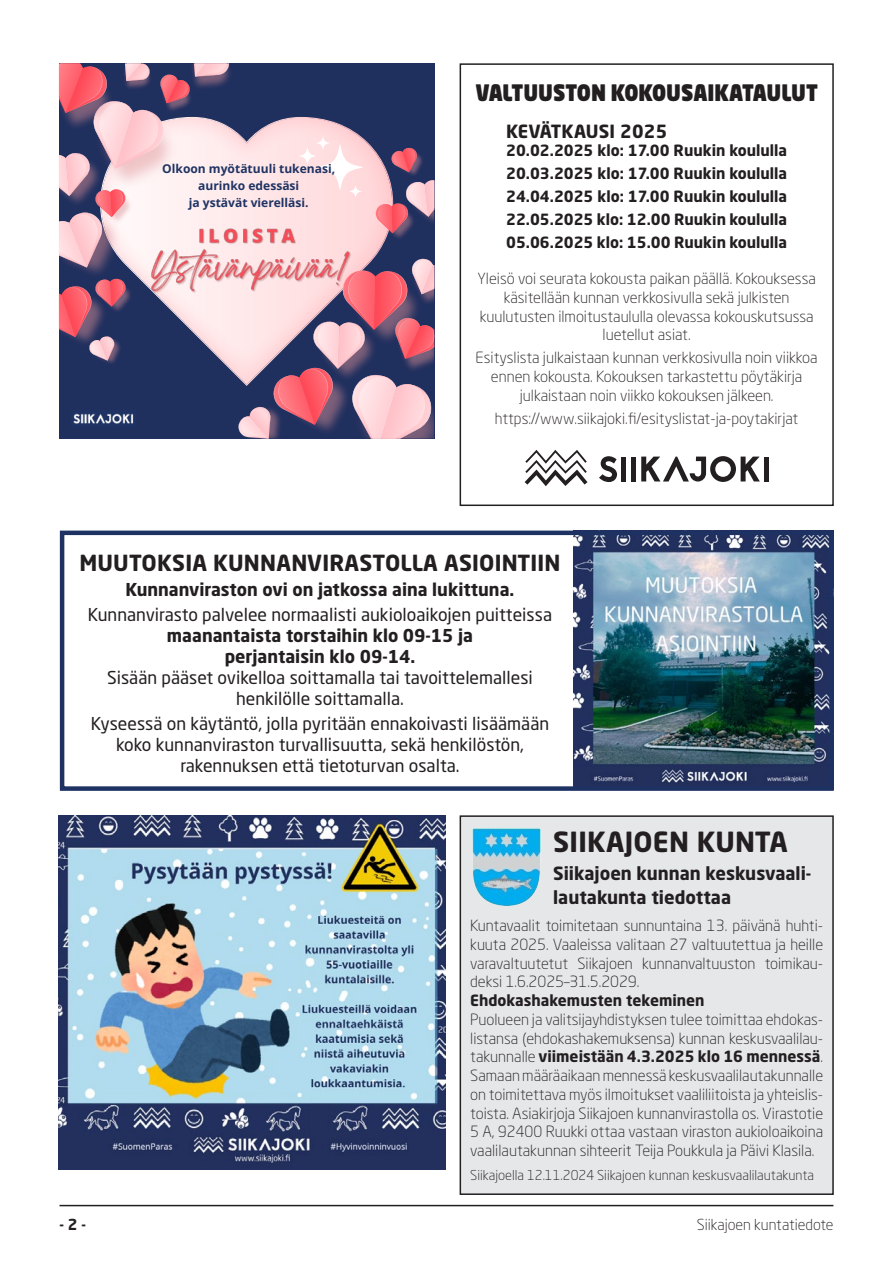
<style>
.page{position:relative;width:893px;height:1263px;background:#fff}
.page>*{position:absolute;margin:0;border:0;box-sizing:border-box;transform-origin:0 0}
.t1{font:700 27.45px "Neo Sans W1 G";letter-spacing:.01em;color:#231f20}
.t2{font:900 22.5px "Neo Sans W1 G";color:#231f20;scale:.88 1}
.t3{font:700 21.9px "Neo Sans W1 G";letter-spacing:.01em;color:#231f20}
.t4{font:700 18px/24px "Neo Sans W1 G";color:#231f20}
.t5{font:17.55px/20.9px "Neo Sans W1 G";color:#231f20;text-align:center}
.t6{font:700 17.55px/20.9px "Neo Sans W1 G";color:#231f20;text-align:center}
.t7{font:300 15.3px/18.8px "Neo Sans W1 G";color:#231f20;text-align:justify}
.t8{font:700 15.3px/23px "Neo Sans W1 G";color:#231f20;text-align:justify}
.t9{font:300 15px "Neo Sans W1 G";color:#231f20}
.t10{font:700 15px "Neo Sans W1 G";color:#231f20}
.t11{font:300 13.5px "Neo Sans W1 G";color:#231f20}
.t12{font:700 12px/16.6px "Open Sans";color:#1e3363;text-align:center}
.s1{font-weight:700}
</style>
<div class="page">
<hr style="left:60px;top:1205px;width:773px;height:1px;background:#231f20">
<img style="left:573px;top:536px;width:256px;height:250px">
<div style="left:60px;top:531px;width:774px;height:260px;border:4px solid #1d3262"></div>
<div style="left:460px;top:816px;width:373px;height:378px;background:#e6e7e9"></div>
<div style="left:460px;top:815px;width:374px;height:380px;border:2px solid #231f20"></div>
<img style="left:472px;top:828px;width:69px;height:78px">
<img style="left:58px;top:815px;width:387px;height:354px">
<div style="left:59px;top:63px;width:375px;height:376px;background:#1f2f5e"></div>
<svg style="left:135px;top:117px;width:255px;height:260px"></svg>
<img style="left:105px;top:361px;width:10px;height:3px">
<img style="left:79px;top:268px;width:56px;height:11px">
<img style="left:379px;top:233px;width:27px;height:10px">
<svg style="left:375px;top:180px;width:59px;height:53px"></svg>
<img style="left:126px;top:287px;width:5px;height:17px">
<svg style="left:59px;top:279px;width:67px;height:82px"></svg>
<svg style="left:59px;top:63px;width:170px;height:205px"></svg>
<svg style="left:238px;top:259px;width:197px;height:180px"></svg>
<img style="left:394px;top:147px;width:36px;height:36px">
<svg style="left:391px;top:148px;width:27px;height:24px"></svg>
<svg style="left:299px;top:136px;width:64px;height:62px;background:#fee2e4"></svg>
<img style="left:73px;top:413px;width:61px;height:11px">
<img style="left:150px;top:241px;width:202px;height:61px">
<img style="left:199px;top:222px;width:99px;height:26px">
<div style="left:460px;top:63px;width:374px;height:443px;border:2px solid #231f20"></div>
<svg style="left:599px;top:456px;width:18px;height:26px"></svg>
<div style="left:621px;top:457px;width:5px;height:24px;background:#231f20"></div>
<div style="left:631px;top:457px;width:5px;height:24px;background:#231f20"></div>
<svg style="left:641px;top:456px;width:119px;height:26px"></svg>
<div style="left:764px;top:457px;width:5px;height:24px;background:#231f20"></div>
<svg style="left:525px;top:450px;width:62px;height:36px"></svg>
<p class="t12" style="left:162px;top:160px;width:174px">Olkoon myötätuuli tukenasi, aurinko edessäsi<br>ja ystävät vierelläsi.</p>
<h2 class="t2" style="left:475px;top:77px;width:391px">VALTUUSTON KOKOUSAIKATAULUT</h2>
<p class="t4" style="left:506px;top:118px;width:163px">KEVÄTKAUSI 2025</p>
<p class="t8" style="left:506px;top:139px;width:283px">20.02.2025 klo: 17.00 Ruukin koululla 20.03.2025 klo: 17.00 Ruukin koululla 24.04.2025 klo: 17.00 Ruukin koululla 22.05.2025 klo: 12.00 Ruukin koululla 05.06.2025 klo: 15.00 Ruukin koululla</p>
<p class="t7" style="left:477px;top:269px;width:340px;text-align:center">Yleisö voi seurata kokousta paikan päällä. Kokouksessa käsitellään kunnan verkkosivulla sekä julkisten kuulutusten ilmoitustaululla olevassa kokouskutsussa luetellut asiat.</p>
<p class="t7" style="left:476px;top:348px;width:344px;text-align:center">Esityslista julkaistaan kunnan verkkosivulla noin viikkoa ennen kokousta. Kokouksen tarkastettu pöytäkirja julkaistaan noin viikko kokouksen jälkeen.</p>
<p class="t7" style="left:495px;top:409px;width:305px">https://www.siikajoki.fi/esityslistat-ja-poytakirjat</p>
<h3 class="t3" style="left:79px;top:548px;width:483px">MUUTOKSIA KUNNANVIRASTOLLA ASIOINTIIN</h3>
<p class="t6" style="left:126px;top:579px;width:390px">Kunnanviraston ovi on jatkossa aina lukittuna.</p>
<p class="t5" style="left:88px;top:604px;width:466px">Kunnanvirasto palvelee normaalisti aukioloaikojen puitteissa</p>
<p class="t6" style="left:167px;top:625px;width:308px">maanantaista torstaihin klo 09-15 ja perjantaisin klo 09-14.</p>
<p class="t5" style="left:107px;top:667px;width:427px">Sisään pääset ovikelloa soittamalla tai tavoittelemallesi henkilölle soittamalla.</p>
<p class="t5" style="left:91px;top:713px;width:460px">Kyseessä on käytäntö, jolla pyritään ennakoivasti lisäämään koko kunnanviraston turvallisuutta, sekä henkilöstön, rakennuksen että tietoturvan osalta.</p>
<h1 class="t1" style="left:553px;top:824px;width:236px">SIIKAJOEN KUNTA</h1>
<p class="t4" style="left:553px;top:861px;width:260px">Siikajoen kunnan keskusvaali&shy;lautakunta tiedottaa</p>
<p class="t7" style="left:470px;top:916px;width:354px">Kuntavaalit toimitetaan sunnuntaina 13. päivänä huhti&shy;kuuta 2025. Vaaleissa valitaan 27 valtuutettua ja heille varavaltuutetut Siikajoen kunnanvaltuuston toimikau&shy;deksi 1.6.2025–31.5.2029.</p>
<p class="t8" style="left:470px;top:988px;width:236px">Ehdokashakemusten tekeminen</p>
<p class="t7" style="left:470px;top:1010px;width:354px">Puolueen ja valitsijayhdistyksen tulee toimittaa ehdokas&shy;listansa (ehdokashakemuksensa) kunnan keskusvaalilau&shy;takunnalle <span class="s1">viimeistään 4.3.2025 klo 16 mennessä</span>.<br>Samaan määräaikaan mennessä keskusvaalilautakunnalle on toimitettava myös ilmoitukset vaaliliitoista ja yhteislis&shy;toista. Asiakirjoja Siikajoen kunnanvirastolla os. Virastotie 5 A, 92400 Ruukki ottaa vastaan viraston aukioloaikoina vaalilautakunnan sihteerit Teija Poukkula ja Päivi Klasila.</p>
<p class="t11" style="left:470px;top:1166px;width:345px">Siikajoella 12.11.2024 Siikajoen kunnan keskusvaalilautakunta</p>
<p class="t10" style="left:60px;top:1215px;width:28px">- 2 -</p>
<p class="t9" style="left:697px;top:1215px;width:138px">Siikajoen kuntatiedote</p>
</div>
